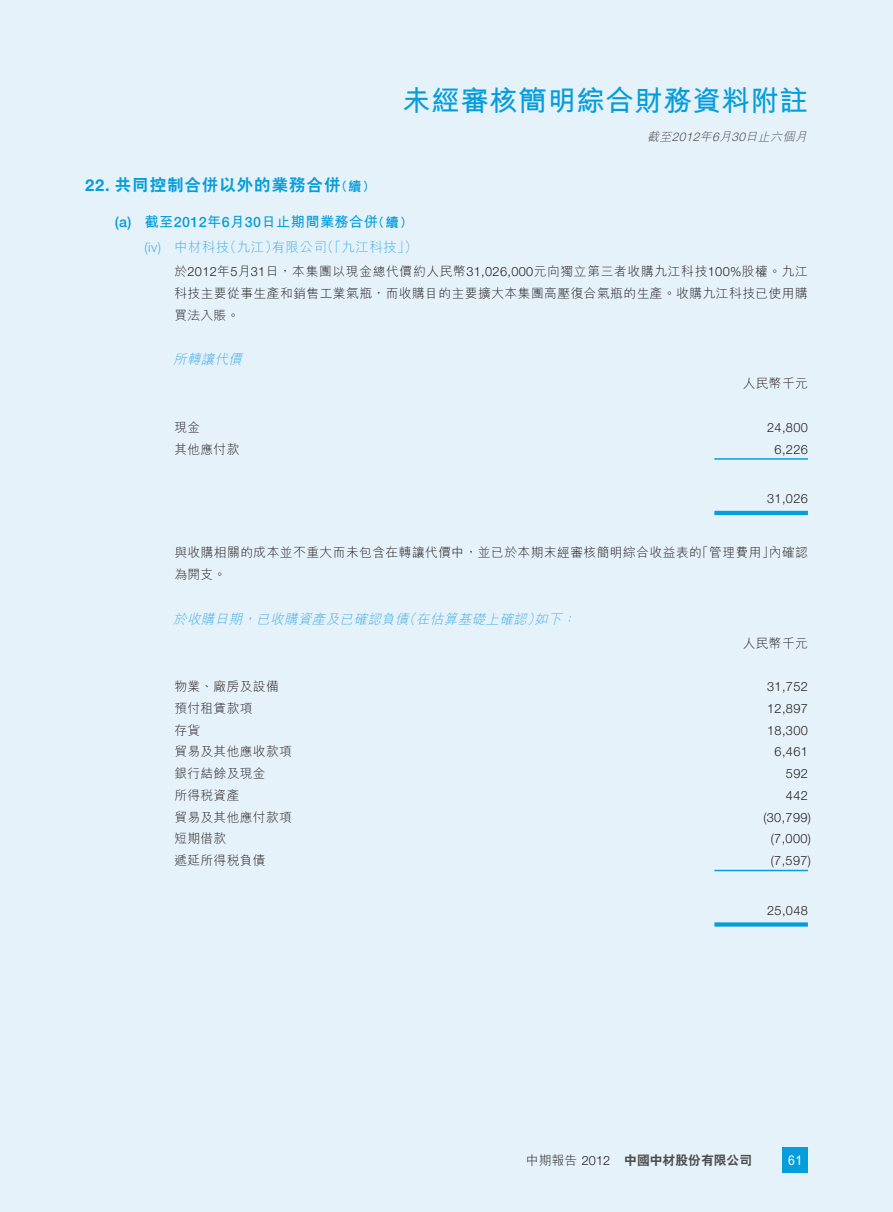
<style>
.page{position:relative;width:893px;height:1212px;background:#e6f2fa}
.page>*{position:absolute;margin:0;border:0;box-sizing:border-box;transform-origin:0 0}
.t1{font:700 28.5px "M Hei HK";letter-spacing:.02em;color:#069ddc}
.t2{font:800 16.5px "C Hei 2 HK";letter-spacing:.055em;color:#069ddc}
.t3{font:700 14.25px "M Hei HK";letter-spacing:.03em;color:#069ddc}
.t4{font:italic 300 13.5px "M Hei HK";color:#46afe3}
.t5{font:300 13.5px "M Hei HK";letter-spacing:.03em;color:#46afe3}
.t6{font:700 13.5px "M Hei HK";color:#fff;scale:.9 1}
.t7{font:300 12.75px/21.8px "M Hei HK";letter-spacing:.035em;color:#231f20;text-align:justify}
.t8{font:300 12.75px "Helvetica Neue LT Std";letter-spacing:.03em;color:#231f20}
.t9{font:800 12.75px "C Hei 2 HK";letter-spacing:.005em;color:#4b4c4d}
.t10{font:italic 300 12px "M Hei HK";color:#4b4c4d}
.s1{font-family:"Helvetica Neue LT Std"}
.s2{font-family:"Helvetica Neue LT Std";font-weight:700}
.s3{font-size:12.75px}
.s4{font-family:"Helvetica Neue LT Std";font-weight:500}
.s5{font-family:"C Hei 2 HK";font-weight:800;font-size:12.75px}
.s6{font-family:"M Hei HK";font-weight:300;color:#231f20}
.s7{font-family:"Helvetica Neue LT Std";font-weight:300;color:#231f20}
</style>
<div class="page">
<div style="left:782px;top:1147px;width:26px;height:26px;background:#069ddc"></div>
<hr style="left:714px;top:458px;width:94px;height:2px;background:#069ddc">
<hr style="left:714px;top:511px;width:94px;height:4px;background:#069ddc">
<hr style="left:714px;top:870px;width:94px;height:1px;background:#069ddc">
<svg style="left:714px;top:922px;width:94px;height:4px"></svg>
<p class="t1" style="left:402px;top:80px;width:407px">未經審核簡明綜合財務資料附註</p>
<p class="t10" style="left:647px;top:128px;width:165px">截至<span class="s1">2012</span>年<span class="s1">6</span>月<span class="s1">30</span>日止六個月</p>
<p class="t2" style="left:85px;top:174px;width:291px"><span class="s2">22.</span> 共同控制合併以外的業務合併<span class="s3">（續）</span></p>
<p class="t3" style="left:115px;top:211px;width:299px"><span class="s4">(a)</span> 截至<span class="s4">2012</span>年<span class="s4">6</span>月<span class="s4">30</span>日止期間業務合併<span class="s5">（續）</span></p>
<p class="t5" style="left:145px;top:238px;width:275px"><span class="s1">(iv)</span> 中材科技（九江）有限公司（「九江科技」）</p>
<p class="t7" style="left:174px;top:260px;width:635px">於<span class="s1">2012</span>年<span class="s1">5</span>月<span class="s1">31</span>日，本集團以現金總代價約人民幣<span class="s1">31,026,000</span>元向獨立第三者收購九江科技<span class="s1">100%</span>股權。九江科技主要從事生產和銷售工業氣瓶，而收購目的主要擴大本集團高壓復合氣瓶的生產。收購九江科技已使用購買法入賬。</p>
<p class="t4" style="left:173px;top:350px;width:75px">所轉讓代價</p>
<p class="t7" style="left:743px;top:372px;width:67px">人民幣千元</p>
<p class="t7" style="left:174px;top:416px;width:27px">現金</p>
<p class="t8" style="left:767px;top:420px;width:42px">24,800</p>
<p class="t7" style="left:174px;top:437px;width:67px">其他應付款</p>
<p class="t8" style="left:775px;top:441px;width:35px">6,226</p>
<p class="t8" style="left:767px;top:491px;width:42px">31,026</p>
<p class="t7" style="left:174px;top:541px;width:635px">與收購相關的成本並不重大而未包含在轉讓代價中，並已於本期末經審核簡明綜合收益表的「管理費用」內確認為開支。</p>
<p class="t4" style="left:173px;top:609px;width:408px">於收購日期，已收購資產及已確認負債（在估算基礎上確認）如下：</p>
<p class="t7" style="left:743px;top:631px;width:67px">人民幣千元</p>
<p class="t7" style="left:174px;top:675px;width:106px">物業、廠房及設備</p>
<p class="t8" style="left:767px;top:679px;width:42px">31,752</p>
<p class="t7" style="left:174px;top:697px;width:80px">預付租賃款項</p>
<p class="t8" style="left:767px;top:701px;width:42px">12,897</p>
<p class="t7" style="left:174px;top:718px;width:27px">存貨</p>
<p class="t8" style="left:767px;top:722px;width:42px">18,300</p>
<p class="t7" style="left:174px;top:740px;width:119px">貿易及其他應收款項</p>
<p class="t8" style="left:775px;top:744px;width:35px">6,461</p>
<p class="t7" style="left:174px;top:762px;width:93px">銀行結餘及現金</p>
<p class="t8" style="left:786px;top:766px;width:23px">592</p>
<p class="t7" style="left:174px;top:784px;width:67px">所得稅資產</p>
<p class="t8" style="left:786px;top:788px;width:23px">442</p>
<p class="t7" style="left:174px;top:805px;width:119px">貿易及其他應付款項</p>
<p class="t8" style="left:763px;top:809px;width:49px">(30,799)</p>
<p class="t7" style="left:174px;top:827px;width:54px">短期借款</p>
<p class="t8" style="left:771px;top:831px;width:42px">(7,000)</p>
<p class="t7" style="left:174px;top:849px;width:93px">遞延所得稅負債</p>
<p class="t8" style="left:771px;top:853px;width:42px">(7,597)</p>
<p class="t8" style="left:767px;top:902px;width:42px">25,048</p>
<p class="t9" style="left:526px;top:1152px;width:228px"><span class="s6">中期報告</span> <span class="s7">2012</span> 中國中材股份有限公司</p>
<p class="t6" style="left:788px;top:1150px;width:17px">61</p>
</div>
